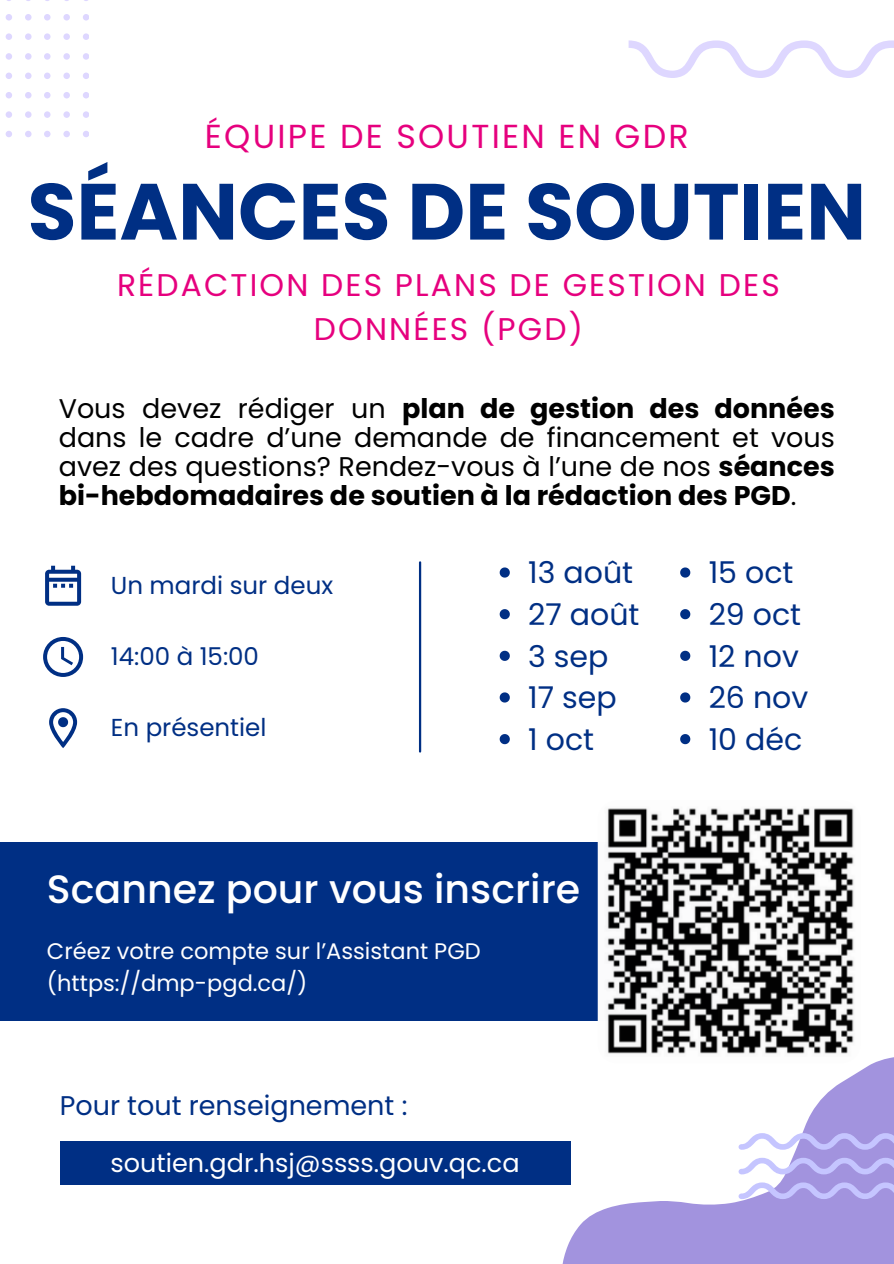
<style>
.page{position:relative;width:894px;height:1264px;background:#fff}
.page>*{position:absolute;margin:0;border:0;box-sizing:border-box;transform-origin:0 0}
.t1{font:700 79.5px "Poppins";color:#002f84}
.t2{font:500 39.45px "Poppins";color:#fff}
.t3{font:33.3px "Poppins";letter-spacing:.07em;color:#e6007e}
.t4{font:31.35px/43.8px "Poppins";letter-spacing:.07em;color:#e6007e;text-align:center}
.t5{font:30px "Poppins";color:#002f84}
.t6{font:27px/29.2px "Poppins";color:#000;text-align:justify}
.t7{font:27px "Poppins";color:#002f84}
.t8{font:25.5px "Poppins";color:#fff}
.t9{font:24.45px "Poppins";color:#002f84}
.t10{font:22.5px/31.5px "Poppins";color:#fff}
.s1{font-weight:700}
</style>
<div class="page">
<svg style="left:628px;top:40px;width:265px;height:38px"></svg>
<svg style="left:559px;top:1057px;width:334px;height:206px"></svg>
<svg style="left:738px;top:1182px;width:155px;height:17px;background:#bab2ee"></svg>
<svg style="left:738px;top:1157px;width:155px;height:17px"></svg>
<svg style="left:738px;top:1133px;width:155px;height:16px"></svg>
<div style="left:60px;top:1140px;width:510px;height:44px;background:#002f84"></div>
<svg style="left:5px;top:0;width:84px;height:137px"></svg>
<div style="left:0;top:842px;width:717px;height:178px;background:#002f84"></div>
<img style="left:597px;top:800px;width:263px;height:263px;border-radius:19px">
<svg style="left:45px;top:565px;width:36px;height:40px"></svg>
<svg style="left:43px;top:637px;width:40px;height:40px"></svg>
<svg style="left:49px;top:708px;width:28px;height:40px"></svg>
<hr style="left:419px;top:562px;width:2px;height:189px;background:#002f84">
<svg style="left:499px;top:567px;width:10px;height:10px"></svg>
<svg style="left:499px;top:609px;width:10px;height:10px"></svg>
<svg style="left:499px;top:650px;width:10px;height:11px"></svg>
<svg style="left:499px;top:692px;width:10px;height:10px"></svg>
<svg style="left:499px;top:734px;width:10px;height:10px"></svg>
<svg style="left:680px;top:567px;width:10px;height:10px"></svg>
<svg style="left:680px;top:609px;width:10px;height:10px"></svg>
<svg style="left:680px;top:650px;width:10px;height:11px"></svg>
<svg style="left:680px;top:692px;width:10px;height:10px"></svg>
<svg style="left:680px;top:734px;width:10px;height:10px"></svg>
<h3 class="t3" style="left:205px;top:113px;width:485px">ÉQUIPE DE SOUTIEN EN GDR</h3>
<p class="t1" style="left:28px;top:156px;width:839px">SÉANCES DE SOUTIEN</p>
<p class="t4" style="left:117px;top:263px;width:664px">RÉDACTION DES PLANS DE GESTION DES<br>DONNÉES (PGD)</p>
<p class="t6" style="left:59px;top:393px;width:777px">Vous devez rédiger un <span class="s1">plan de gestion des données </span>dans le cadre d’une demande de financement et vous avez des questions? Rendez-vous à l’une de nos <span class="s1">séances bi-hebdomadaires de soutien à la rédaction des PGD</span>.</p>
<p class="t9" style="left:111px;top:568px;width:224px">Un mardi sur deux</p>
<h5 class="t9" style="left:111px;top:639px;width:150px">14:00 à 15:00</h5>
<p class="t9" style="left:111px;top:710px;width:157px">En présentiel</p>
<h5 class="t5" style="left:528px;top:551px;width:106px">13 août</h5>
<p class="t5" style="left:528px;top:593px;width:113px">27 août</p>
<p class="t5" style="left:528px;top:635px;width:82px">3 sep</p>
<p class="t5" style="left:528px;top:676px;width:90px">17 sep</p>
<p class="t5" style="left:528px;top:718px;width:67px">1 oct</p>
<h1 class="t2" style="left:47px;top:861px;width:534px">Scannez pour vous inscrire</h1>
<h3 class="t10" style="left:47px;top:935px;width:435px">Créez votre compte sur l’Assistant PGD (https://dmp-pgd.ca/)</h3>
<p class="t7" style="left:60px;top:1086px;width:349px">Pour tout renseignement :</p>
<h5 class="t8" style="left:110px;top:1144px;width:410px">soutien.gdr.hsj@ssss.gouv.qc.ca</h5>
<p class="t5" style="left:708px;top:551px;width:86px">15 oct</p>
<p class="t5" style="left:708px;top:593px;width:94px">29 oct</p>
<p class="t5" style="left:708px;top:635px;width:92px">12 nov</p>
<p class="t5" style="left:708px;top:676px;width:101px">26 nov</p>
<p class="t5" style="left:708px;top:718px;width:95px">10 déc</p>
</div>
